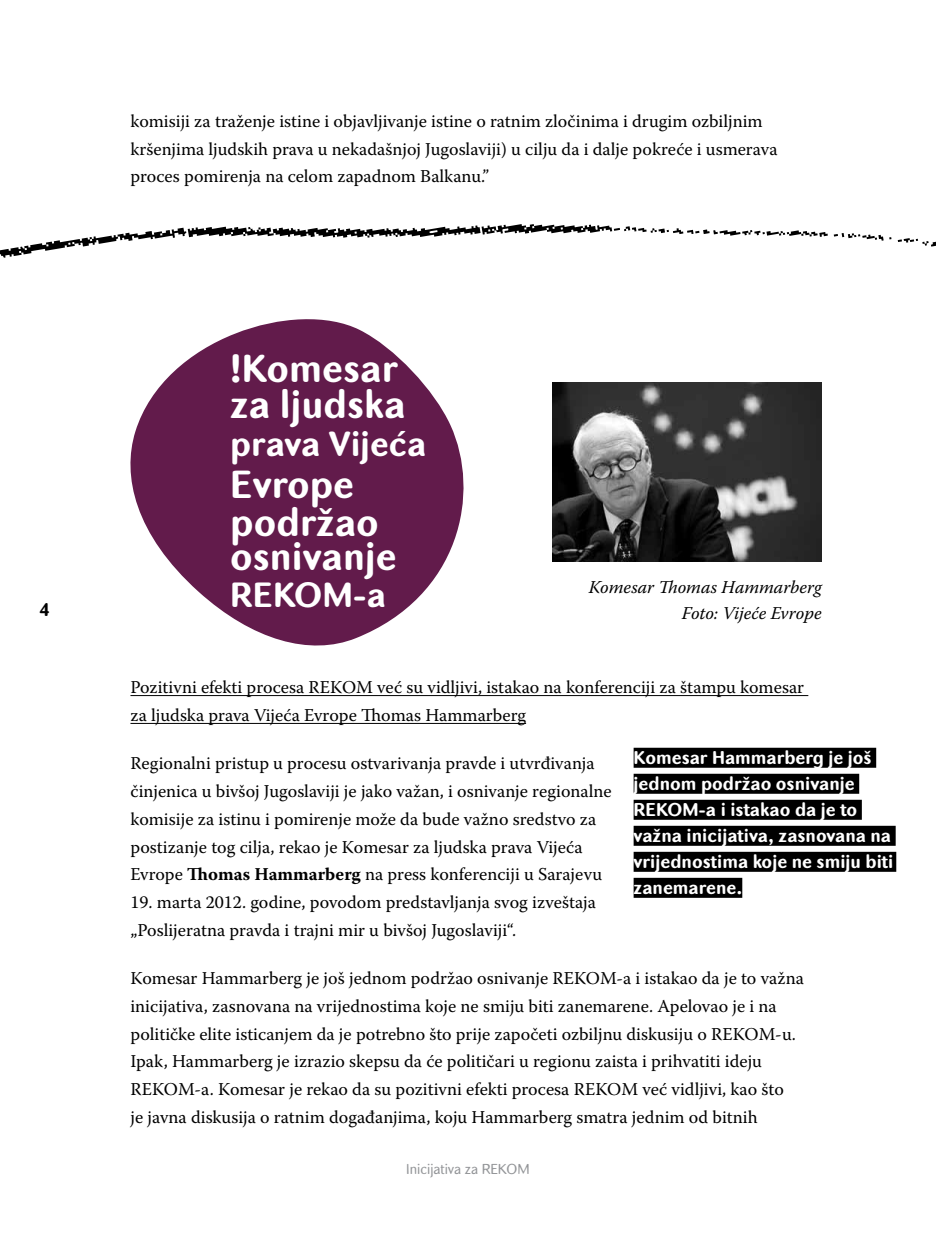
<style>
.page{position:relative;width:936px;height:1248px;background:#fff}
.page>*{position:absolute;margin:0;border:0;box-sizing:border-box;transform-origin:0 0}
.t1{font:700 38px/36px "Batke";color:#fff}
.t2{font:700 34px "Batke";color:#fff}
.t3{font:18px/27.8px "Warnock Pro";color:#000}
.t4{font:700 18px/26px "Batke";color:#fff}
.t5{font:italic 18px/26px "Warnock Pro";color:#000;text-align:right}
.t6{font:700 18px "Batke";color:#000}
.t7{font:14px "Batke";color:#939598}
.s1{font-weight:700}
</style>
<div class="page">
<hr style="left:130px;top:695px;width:678px;height:1px;background:#000">
<hr style="left:130px;top:723px;width:396px;height:1px;background:#000">
<div style="left:633px;top:747px;width:243px;height:20px;background:#000"></div>
<div style="left:633px;top:773px;width:226px;height:20px;background:#000"></div>
<div style="left:633px;top:799px;width:228px;height:20px;background:#000"></div>
<div style="left:633px;top:825px;width:262px;height:20px;background:#000"></div>
<div style="left:633px;top:851px;width:263px;height:20px;background:#000"></div>
<div style="left:633px;top:877px;width:109px;height:20px;background:#000"></div>
<svg style="left:130px;top:319px;width:334px;height:327px;fill:#621b4b"></svg>
<img style="left:552px;top:383px;width:269px;height:178px">
<svg style="left:0;top:224px;width:827px;height:34px"></svg>
<svg style="left:833px;top:233px;width:50px;height:8px"></svg>
<svg style="left:897px;top:238px;width:38px;height:9px"></svg>
<p class="t6" style="left:39px;top:598px;width:12px">4</p>
<p class="t3" style="left:130px;top:107px;width:648px">komisiji za traženje istine i objavljivanje istine o ratnim zločinima i drugim ozbiljnim kršenjima ljudskih prava u nekadašnjoj Jugoslaviji) u cilju da i dalje pokreće i usmerava proces pomirenja na celom zapadnom Balkanu.”</p>
<h1 class="t1" style="left:230px;top:350px;width:177px">!Komesar za ljudska</h1>
<h2 class="t2" style="left:230px;top:421px;width:197px">prava Vijeća</h2>
<h1 class="t1" style="left:230px;top:464px;width:150px;line-height:38px">Evrope podržao</h1>
<h1 class="t1" style="left:230px;top:537px;width:168px">osnivanje</h1>
<h2 class="t2" style="left:230px;top:572px;width:157px">REKOM-a</h2>
<p class="t5" style="left:588px;top:573px;width:234px">Komesar Thomas Hammarberg<br>Foto: Vijeće Evrope</p>
<p class="t3" style="left:130px;top:673px;width:675px">Pozitivni efekti procesa REKOM već su vidljivi, istakao na konferenciji za štampu komesar za ljudska prava Vijeća Evrope Thomas Hammarberg</p>
<p class="t3" style="left:130px;top:748px;width:482px">Regionalni pristup u procesu ostvarivanja pravde i utvrđivanja činjenica u bivšoj Jugoslaviji je jako važan, i osnivanje regionalne komisije za istinu i pomirenje može da bude važno sredstvo za postizanje tog cilja, rekao je Komesar za ljudska prava Vijeća Evrope <span class="s1">Thomas Hammarberg</span> na press konferenciji u Sarajevu</p>
<p class="t3" style="left:130px;top:888px;width:467px">19. marta 2012. godine, povodom predstavljanja svog izveštaja „Poslijeratna pravda i trajni mir u bivšoj Jugoslaviji“.</p>
<p class="t3" style="left:130px;top:963px;width:675px">Komesar Hammarberg je još jednom podržao osnivanje REKOM-a i istakao da je to važna inicijativa, zasnovana na vrijednostima koje ne smiju biti zanemarene. Apelovao je i na političke elite isticanjem da je potrebno što prije započeti ozbiljnu diskusiju o REKOM-u.<br>Ipak, Hammarberg je izrazio skepsu da će političari u regionu zaista i prihvatiti ideju REKOM-a. Komesar je rekao da su pozitivni efekti procesa REKOM već vidljivi, kao što<br>je javna diskusija o ratnim događanjima, koju Hammarberg smatra jednim od bitnih</p>
<p class="t4" style="left:633px;top:743px;width:261px">Komesar Hammarberg je još jednom podržao osnivanje<br>REKOM-a i istakao da je to važna inicijativa, zasnovana na vrijednostima koje ne smiju biti zanemarene.</p>
<p class="t7" style="left:406px;top:1160px;width:125px">Inicijativa za REKOM</p>
</div>
